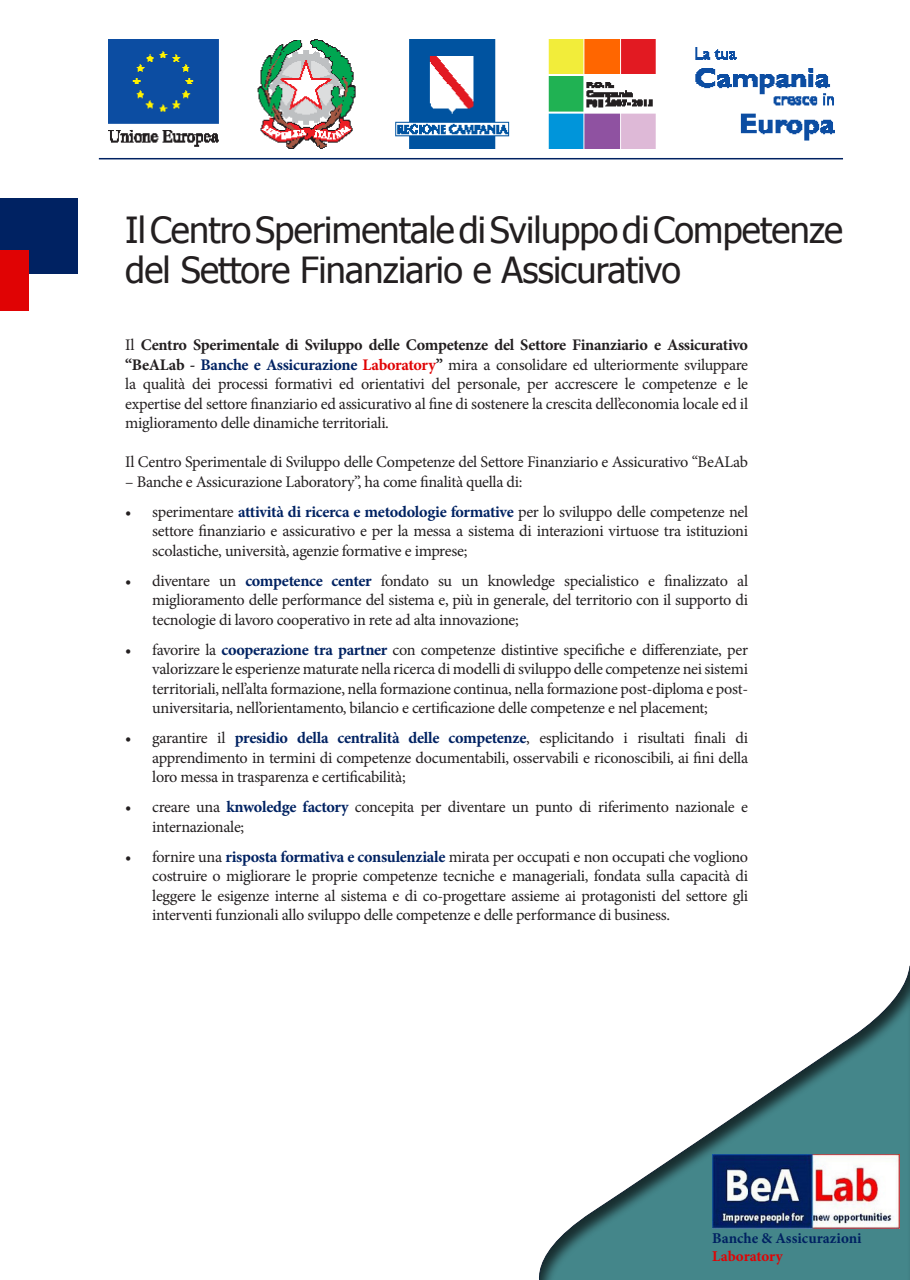
<style>
.page{position:relative;width:910px;height:1280px;background:#fff}
.page>*{position:absolute;margin:0;border:0;box-sizing:border-box;transform-origin:0 0}
.t1{font:36px/40.5px "Tahoma";letter-spacing:-.02em;color:#231f20}
.t2{font:16.2px/19.5px "Minion Pro";letter-spacing:-.02em;color:#231f20;text-align:justify}
.t3{font:700 15px "Minion Pro";color:#002262}
.t4{font:700 15px "Minion Pro";letter-spacing:-.005em;color:#e00304}
.s1{font-weight:700}
.s2{font-weight:700;color:#002262}
.s3{font-weight:700;color:#e00304}
</style>
<div class="page">
<div style="left:537px;top:965px;width:373px;height:315px;background:#231f20;opacity:.75"></div>
<img style="left:108px;top:39px;width:726px;height:109px">
<hr style="left:99px;top:158px;width:744px;height:1px;background:#002262">
<img style="left:712px;top:1154px;width:187px;height:74px">
<div style="left:0;top:198px;width:78px;height:76px;background:#002262"></div>
<div style="left:0;top:250px;width:28px;height:61px;background:#e00304"></div>
<p class="t1" style="left:125px;top:212px;width:719px">Il Centro Sperimentale di Sviluppo di Competenze del Settore Finanziario e Assicurativo</p>
<p class="t2" style="left:125px;top:335px;width:624px">Il <span class="s1">Centro Sperimentale di Sviluppo delle Competenze del Settore Finanziario e Assicurativo “BeALab -</span> <span class="s2">Banche e Assicurazione</span> <span class="s3">Laboratory</span><span class="s1">”</span> mira a consolidare ed ulteriormente sviluppare la qualità dei processi formativi ed orientativi del personale, per accrescere le competenze e le expertise del settore finanziario ed assicurativo al fine di sostenere la crescita dell’economia locale ed il miglioramento delle dinamiche territoriali.</p>
<p class="t2" style="left:125px;top:452px;width:624px">Il Centro Sperimentale di Sviluppo delle Competenze del Settore Finanziario e Assicurativo “BeALab</p>
<p class="t2" style="left:125px;top:472px;width:399px">– Banche e Assicurazione Laboratory”, ha come finalità quella di:</p>
<p class="t2" style="left:152px;top:502px;width:597px;text-indent:-27px">• sperimentare <span class="s2">attività di ricerca e metodologie formative</span> per lo sviluppo delle competenze nel settore finanziario e assicurativo e per la messa a sistema di interazioni virtuose tra istituzioni scolastiche, università, agenzie formative e imprese;</p>
<p class="t2" style="left:152px;top:571px;width:597px;text-indent:-27px">• diventare un <span class="s2">competence center</span> fondato su un knowledge specialistico e finalizzato al miglioramento delle performance del sistema e, più in generale, del territorio con il supporto di tecnologie di lavoro cooperativo in rete ad alta innovazione;</p>
<p class="t2" style="left:152px;top:640px;width:597px;text-indent:-27px">• favorire la <span class="s2">cooperazione tra partner</span> con competenze distintive specifiche e differenziate, per valorizzare le esperienze maturate nella ricerca di modelli di sviluppo delle competenze nei sistemi territoriali, nell’alta formazione, nella formazione continua, nella formazione post-diploma e post&shy;universitaria, nell’orientamento, bilancio e certificazione delle competenze e nel placement;</p>
<p class="t2" style="left:152px;top:728px;width:597px;text-indent:-27px">• garantire il <span class="s2">presidio della centralità delle competenze</span>, esplicitando i risultati finali di apprendimento in termini di competenze documentabili, osservabili e riconoscibili, ai fini della loro messa in trasparenza e certificabilità;</p>
<p class="t2" style="left:152px;top:797px;width:597px;text-indent:-27px">• creare una <span class="s2">knwoledge factory</span> concepita per diventare un punto di riferimento nazionale e internazionale;</p>
<p class="t2" style="left:152px;top:847px;width:597px;text-indent:-27px">• fornire una <span class="s2">risposta formativa e consulenziale</span> mirata per occupati e non occupati che vogliono costruire o migliorare le proprie competenze tecniche e manageriali, fondata sulla capacità di leggere le esigenze interne al sistema e di co-progettare assieme ai protagonisti del settore gli interventi funzionali allo sviluppo delle competenze e delle performance di business.</p>
<p class="t3" style="left:712px;top:1228px;width:151px">Banche &amp; Assicurazioni</p>
<p class="t4" style="left:712px;top:1246px;width:72px">Laboratory</p>
</div>
